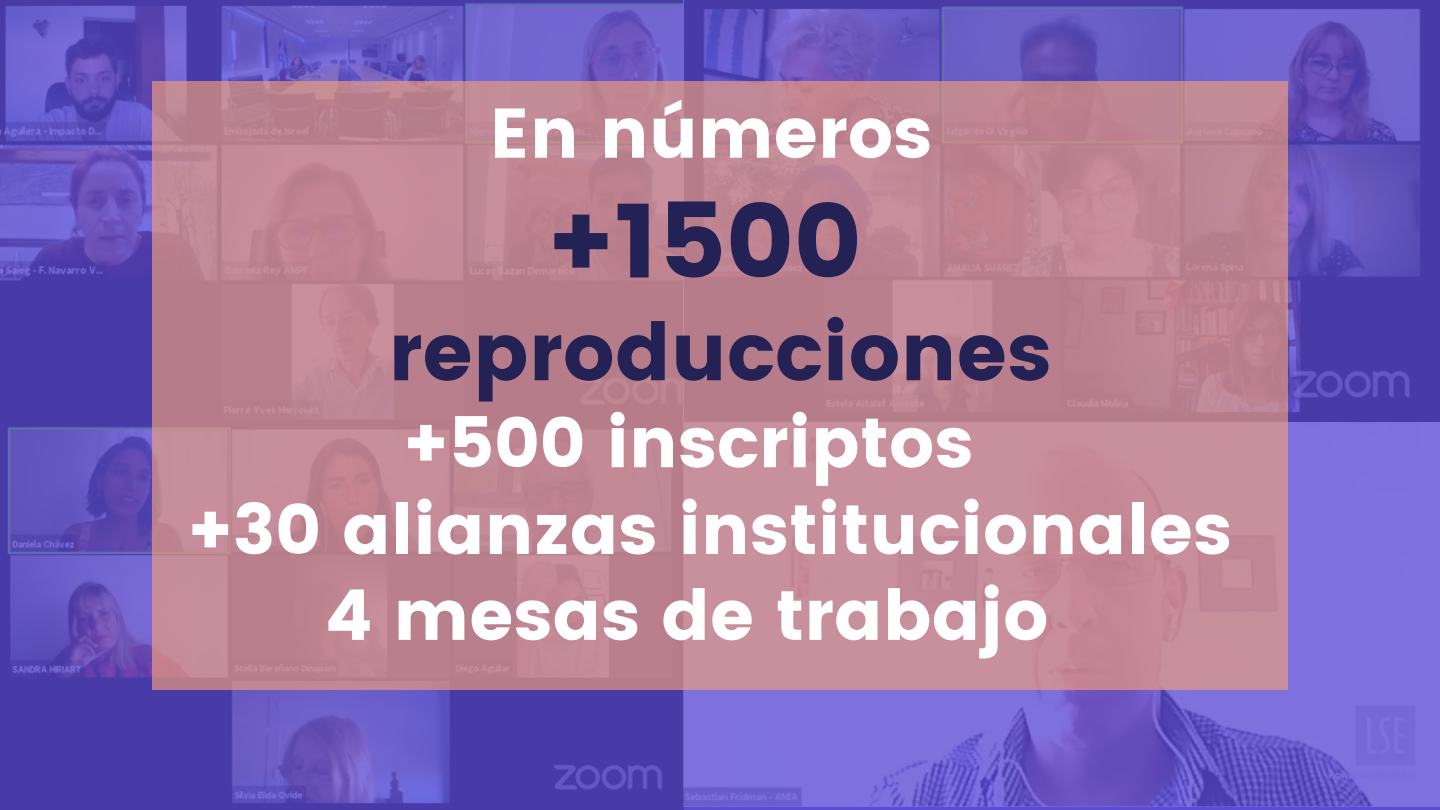
<style>
.page{position:relative;width:1440px;height:810px;background:#fff}
.page>*{position:absolute;margin:0;border:0;box-sizing:border-box;transform-origin:0 0}
.t1{font:104px "Poppins";color:#242254}
.t2{font:80px "Poppins";color:#242254}
.t3{font:70px "Poppins";color:#fff}
</style>
<div class="page">
<img style="left:0;top:0;width:1440px;height:422px">
<img style="left:0;top:423px;width:683px;height:387px">
<img style="left:683px;top:423px;width:757px;height:384px">
<div style="left:152px;top:81px;width:1136px;height:608px;background:#c08693"></div>
<p class="t3" style="left:490px;top:93px;width:444px">En números</p>
<p class="t1" style="left:547px;top:181px;width:316px">+1500</p>
<p class="t2" style="left:388px;top:306px;width:665px">reproducciones</p>
<p class="t3" style="left:403px;top:402px;width:572px">+500 inscriptos</p>
<p class="t3" style="left:188px;top:489px;width:1046px">+30 alianzas institucionales</p>
<p class="t3" style="left:325px;top:575px;width:725px">4 mesas de trabajo</p>
</div>
